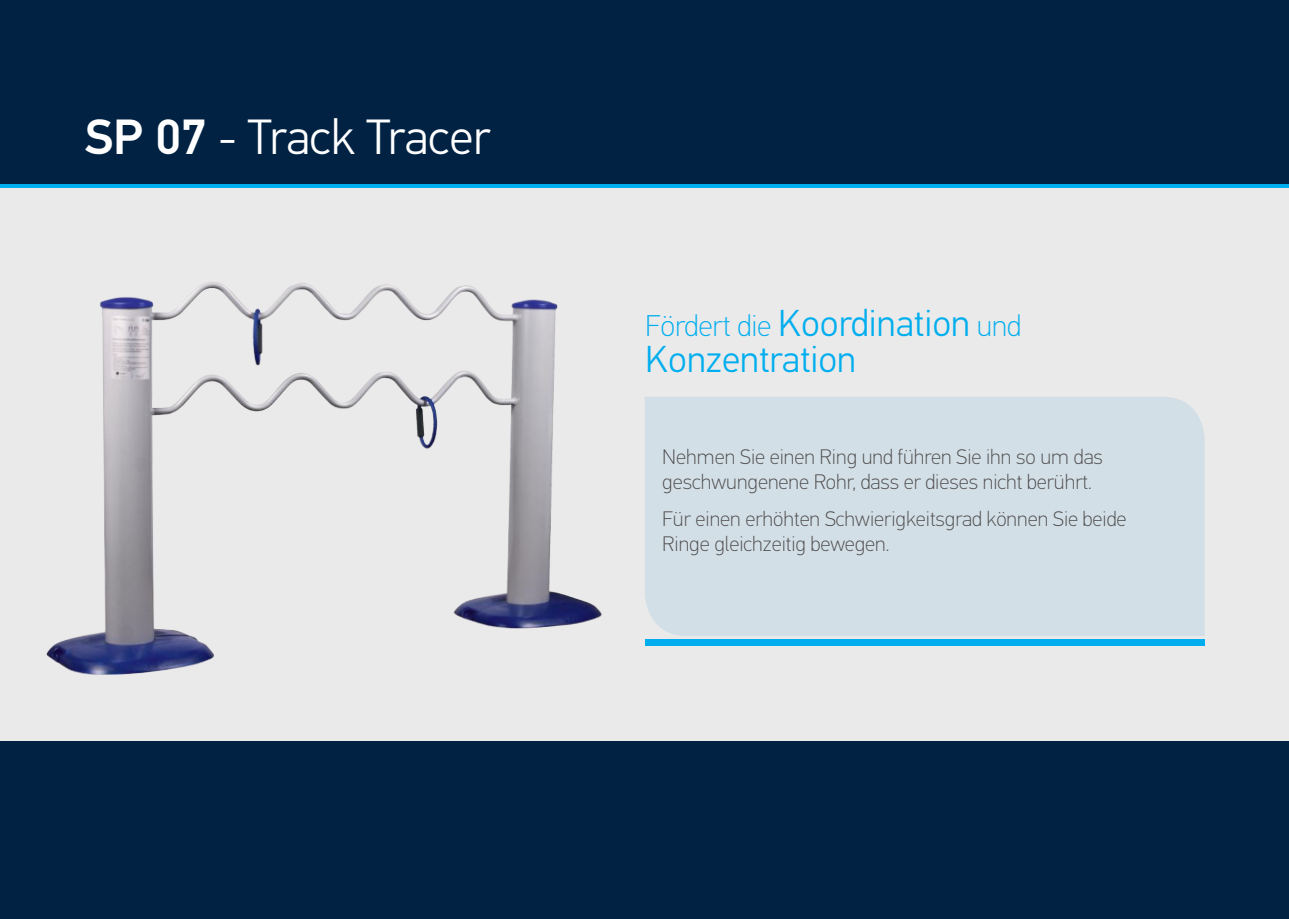
<style>
.page{position:relative;width:1289px;height:919px;background:#fff}
.page>*{position:absolute;margin:0;border:0;box-sizing:border-box;transform-origin:0 0}
.t1{font:300 49.5px "PF Din Text Pro";color:#fff}
.t2{font:300 37.5px "PF Din Text Pro";color:#00aeef}
.t3{font:100 30px "PF Din Text Pro";color:#00aeef}
.t4{font:100 21px/25.2px "PF Din Text Pro";color:#4e4b4c}
.s1{font-weight:500}
.s2{font-weight:300;font-size:37.5px}
</style>
<div class="page">
<div style="left:0;top:0;width:1276px;height:185px;background:#012243"></div>
<div style="left:1275px;top:0;width:13px;height:184px;background:#012243"></div>
<div style="left:0;top:740px;width:1276px;height:178px;background:#012243"></div>
<div style="left:1275px;top:740px;width:13px;height:178px;background:#012243"></div>
<div style="left:0;top:184px;width:1288px;height:556px;background:#ebeaea"></div>
<div style="left:645px;top:397px;width:559px;height:239px;background:#d2dfe6"></div>
<div style="left:644px;top:639px;width:560px;height:6px;background:#00aeef"></div>
<hr style="left:0;top:184px;width:1276px;height:3px;background:#00aeef">
<svg style="left:1276px;top:184px;width:12px;height:3px"></svg>
<img style="left:46px;top:282px;width:556px;height:393px">
<h1 class="t1" style="left:85px;top:109px;width:407px"><span class="s1">SP 07</span> - Track Tracer</h1>
<h3 class="t3" style="left:645px;top:308px;width:377px">Fördert die <span class="s2">Koordination</span> und</h3>
<h2 class="t2" style="left:645px;top:337px;width:212px">Konzentration</h2>
<p class="t4" style="left:662px;top:444px;width:442px">Nehmen Sie einen Ring und führen Sie ihn so um das geschwungenene Rohr, dass er dieses nicht berührt.</p>
<p class="t4" style="left:662px;top:506px;width:465px">Für einen erhöhten Schwierigkeitsgrad können Sie beide<br>Ringe gleichzeitig bewegen.</p>
</div>
